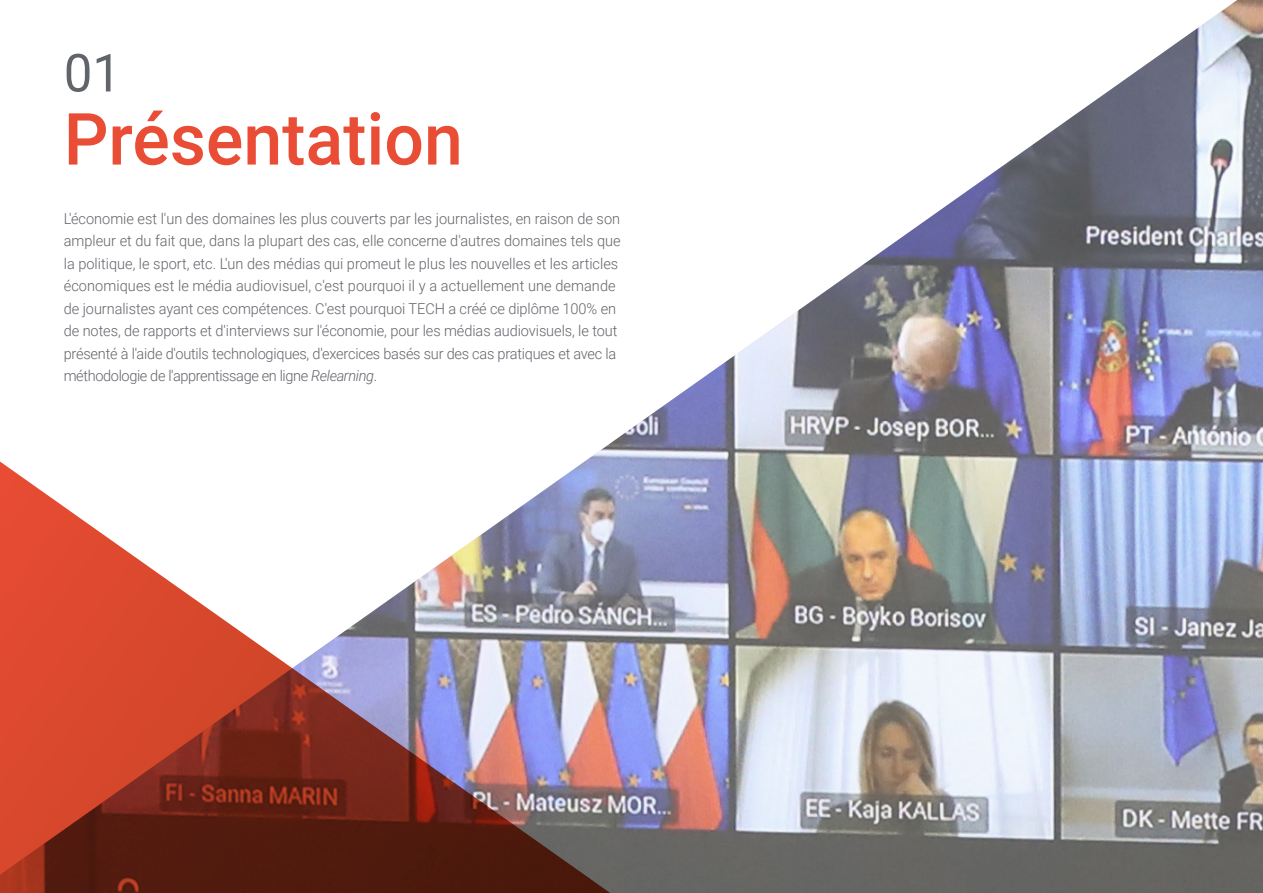
<style>
.page{position:relative;width:1263px;height:893px;background:#fff}
.page>*{position:absolute;margin:0;border:0;box-sizing:border-box;transform-origin:0 0}
.t1{font:500 72px "Roboto";color:#e94d35}
.t2{font:52.5px "Roboto";color:#61646a}
.t3{font:300 15px/22.5px "Roboto";color:#61646a}
.s1{font-style:italic}
</style>
<div class="page">
<img style="left:606px;top:0;width:657px;height:893px">
<img style="left:0;top:446px;width:640px;height:447px">
<h2 class="t2" style="left:64px;top:36px;width:59px">01</h2>
<h1 class="t1" style="left:64px;top:89px;width:401px">Présentation</h1>
<p class="t3" style="left:64px;top:207px;width:558px">L'économie est l'un des domaines les plus couverts par les journalistes, en raison de son ampleur et du fait que, dans la plupart des cas, elle concerne d'autres domaines tels que la politique, le sport, etc. L'un des médias qui promeut le plus les nouvelles et les articles économiques est le média audiovisuel, c'est pourquoi il y a actuellement une demande de journalistes ayant ces compétences. C'est pourquoi TECH a créé ce diplôme 100% en de notes, de rapports et d'interviews sur l'économie, pour les médias audiovisuels, le tout présenté à l'aide d'outils technologiques, d'exercices basés sur des cas pratiques et avec la méthodologie de l'apprentissage en ligne <span class="s1">Relearning</span>.</p>
</div>
